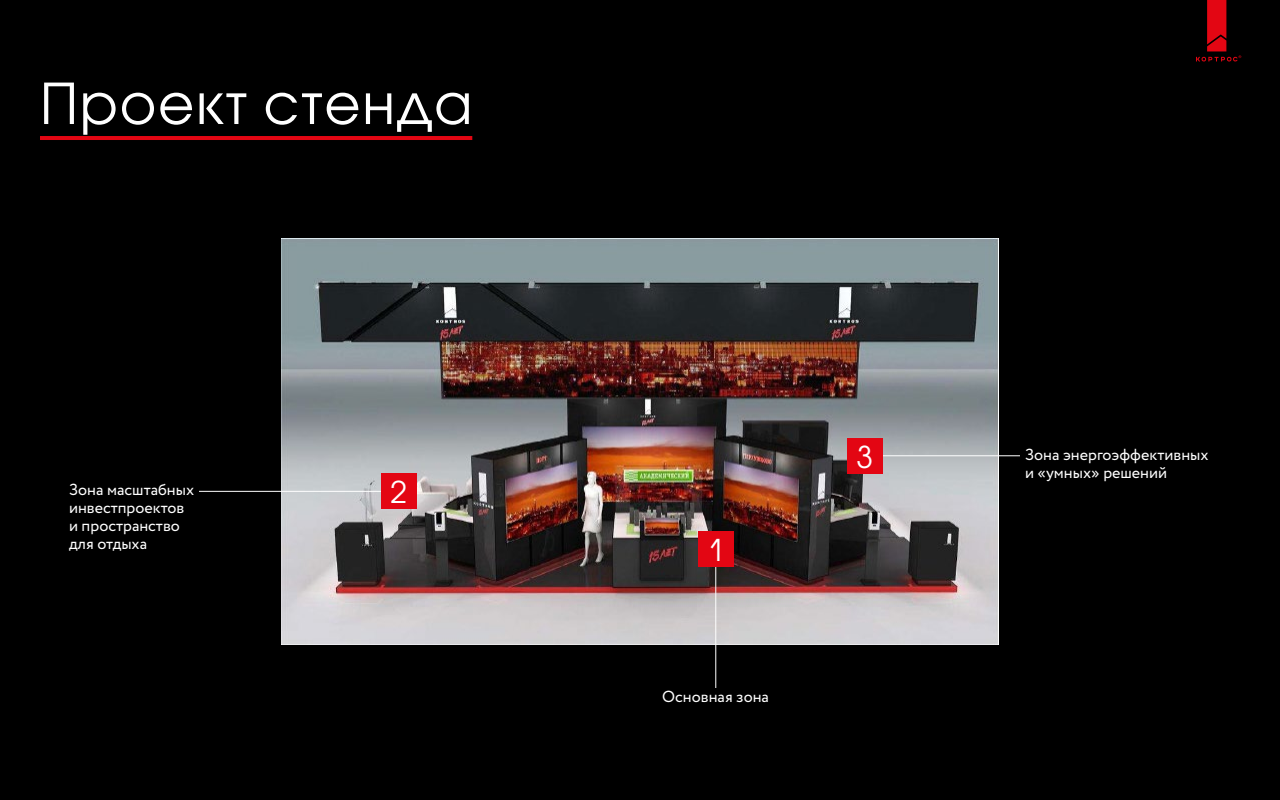
<style>
.page{position:relative;width:1280px;height:800px;background:#000}
.page>*{position:absolute;margin:0;border:0;box-sizing:border-box;transform-origin:0 0}
.t1{font:56px "Avant Garde Gothic C";letter-spacing:.03em;color:#fff}
.t2{font:30px "Avant Garde Gothic C";color:#fff}
.t3{font:16px/18px "Circe";color:#fff}
</style>
<div class="page">
<svg style="left:1196px;top:0;width:45px;height:61px"></svg>
<hr style="left:40px;top:136px;width:432px;height:4px;background:#e30613">
<img style="left:281px;top:239px;width:718px;height:406px">
<hr style="left:199px;top:491px;width:194px;height:1px;background:#fff">
<hr style="left:861px;top:455px;width:159px;height:1px;background:#fff">
<hr style="left:715px;top:549px;width:1px;height:139px;background:#fff">
<div style="left:698px;top:531px;width:36px;height:36px;background:#e30613"></div>
<div style="left:381px;top:474px;width:36px;height:35px;background:#e30613"></div>
<div style="left:847px;top:438px;width:36px;height:36px;background:#e30613"></div>
<h1 class="t1" style="left:40px;top:71px;width:434px">Проект стенда</h1>
<p class="t3" style="left:69px;top:481px;width:127px">Зона масштабных инвестпроектов и пространство для отдыха</p>
<h2 class="t2" style="left:390px;top:475px;width:18px">2</h2>
<h2 class="t2" style="left:707px;top:532px;width:18px">1</h2>
<p class="t3" style="left:662px;top:688px;width:108px">Основная зона</p>
<h2 class="t2" style="left:856px;top:439px;width:18px">3</h2>
<p class="t3" style="left:1025px;top:446px;width:185px">Зона энергоэффективных и «умных» решений</p>
</div>
